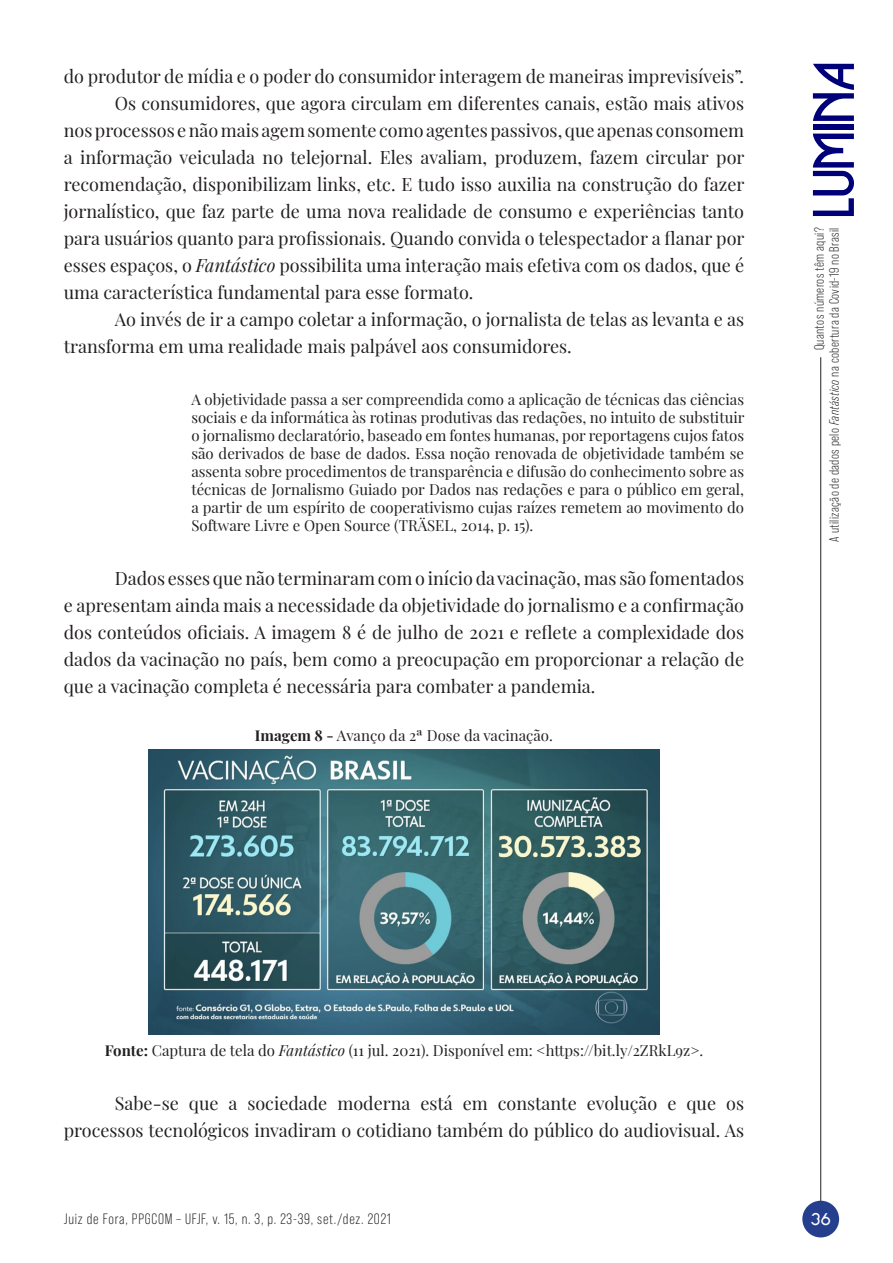
<style>
.page{position:relative;width:893px;height:1263px;background:#fff}
.page>*{position:absolute;margin:0;border:0;box-sizing:border-box;transform-origin:0 0}
.t1{font:18px/27px "Playfair Display";color:#231f20;text-align:justify}
.t2{font:16.5px "Businko";color:#fff}
.Citação__3_linhas{font:15px/18px "Playfair Display";color:#231f20;text-align:justify}
.Legenda_da_Foto_Tabe{font:15px "Playfair Display";color:#231f20}
.t3{font:15px "Bebas Neue Pro";letter-spacing:.05em;color:#231f20}
.t4{font:13.5px/15px "Bebas Neue Pro";letter-spacing:.025em;color:#231f20;text-align:right}
.s1{font-style:italic}
.s2{font-weight:700}
</style>
<div class="page">
<hr style="left:820px;top:357px;width:1px;height:872px;background:#231f20">
<div style="left:802px;top:1201px;width:37px;height:36px;background:#253f8e;border-radius:50%"></div>
<svg style="left:813px;top:134px;width:41px;height:82px"></svg>
<div style="left:813px;top:124px;width:41px;height:6px;background:#000078"></div>
<svg style="left:813px;top:64px;width:41px;height:57px"></svg>
<img style="left:149px;top:750px;width:510px;height:284px">
<p class="t1" style="left:64px;top:62px;width:682px">do produtor de mídia e o poder do consumidor interagem de maneiras imprevisíveis”.</p>
<p class="t1" style="left:64px;top:89px;width:682px;text-indent:51px">Os consumidores, que agora circulam em diferentes canais, estão mais ativos nos processos e não mais agem somente como agentes passivos, que apenas consomem a informação veiculada no telejornal. Eles avaliam, produzem, fazem circular por recomendação, disponibilizam links, etc. E tudo isso auxilia na construção do fazer jornalístico, que faz parte de uma nova realidade de consumo e experiências tanto para usuários quanto para profissionais. Quando convida o telespectador a flanar por esses espaços, o <span class="s1">Fantástico</span> possibilita uma interação mais efetiva com os dados, que é uma característica fundamental para esse formato.</p>
<p class="t1" style="left:64px;top:305px;width:682px;text-indent:51px">Ao invés de ir a campo coletar a informação, o jornalista de telas as levanta e as transforma em uma realidade mais palpável aos consumidores.</p>
<p class="Citação__3_linhas" style="left:191px;top:389px;width:555px">A objetividade passa a ser compreendida como a aplicação de técnicas das ciências sociais e da informática às rotinas produtivas das redações, no intuito de substituir o jornalismo declaratório, baseado em fontes humanas, por reportagens cujos fatos são derivados de base de dados. Essa noção renovada de objetividade também se assenta sobre procedimentos de transparência e difusão do conhecimento sobre as técnicas de Jornalismo Guiado por Dados nas redações e para o público em geral, a partir de um espírito de cooperativismo cujas raízes remetem ao movimento do Software Livre e Open Source (TRÄSEL, 2014, p. 15).</p>
<p class="t1" style="left:64px;top:564px;width:682px;text-indent:51px">Dados esses que não terminaram com o início da vacinação, mas são fomentados e apresentam ainda mais a necessidade da objetividade do jornalismo e a confirmação dos conteúdos oficiais. A imagem 8 é de julho de 2021 e reflete a complexidade dos dados da vacinação no país, bem como a preocupação em proporcionar a relação de que a vacinação completa é necessária para combater a pandemia.</p>
<p class="Legenda_da_Foto_Tabe" style="left:255px;top:724px;width:299px"><span class="s2">Imagem 8 -</span> Avanço da 2ª Dose da vacinação.</p>
<p class="t4" style="left:812px;top:541px;width:316px;rotate:-90deg">Quantos números têm aqui?<br>A utilização de dados pelo <span class="s1">Fantástico</span> na cobertura da Covid-19 no Brasil</p>
<p class="Legenda_da_Foto_Tabe" style="left:105px;top:1039px;width:600px"><span class="s2">Fonte:</span> Captura de tela do <span class="s1">Fantástico</span> (11 jul. 2021). Disponível em: &lt;https://bit.ly/2ZRkL9z&gt;.</p>
<p class="t1" style="left:64px;top:1089px;width:682px;text-align:right">Sabe-se que a sociedade moderna está em constante evolução e que os processos tecnológicos invadiram o cotidiano também do público do audiovisual. As</p>
<p class="t3" style="left:64px;top:1210px;width:329px">Juiz de Fora, PPGCOM – UFJF, v. 15, n. 3, p. 23-39, set./dez. 2021</p>
<p class="t2" style="left:811px;top:1209px;width:21px">36</p>
</div>
